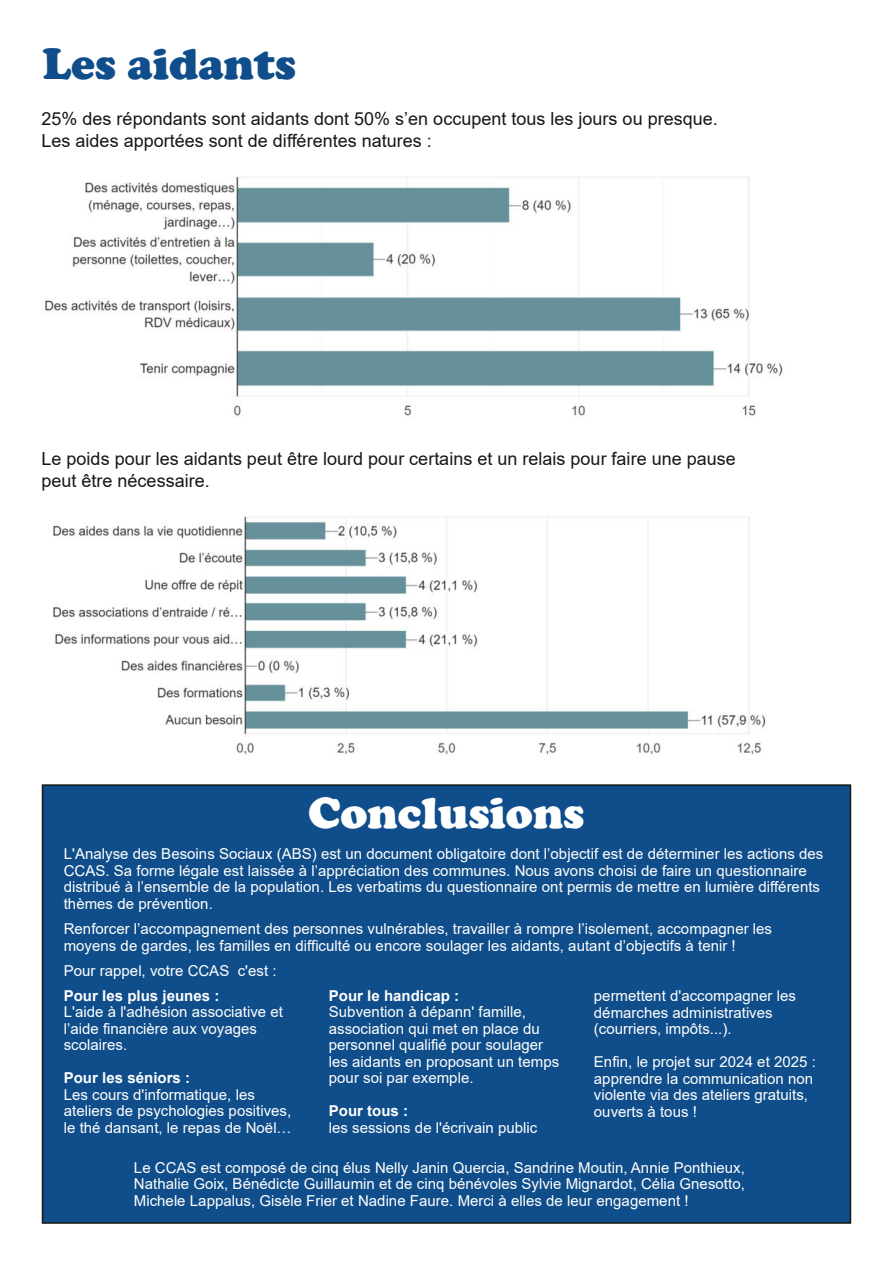
<style>
.page{position:relative;width:893px;height:1263px;background:#fff}
.page>*{position:absolute;margin:0;border:0;box-sizing:border-box;transform-origin:0 0}
.t1{font:900 45px "Cooper";color:#fff}
.t2{font:900 45px "Cooper";color:#104e8b}
.t3{font:18px/22.5px "Arial";color:#181715}
.t4{font:15px/16.5px "Arial";letter-spacing:.005em;color:#fff}
.t5{font:700 15px "Arial";color:#fff}
</style>
<div class="page">
<img style="left:45px;top:176px;width:738px;height:240px">
<div style="left:43px;top:785px;width:807px;height:438px;background:#104e8b"></div>
<img style="left:53px;top:516px;width:713px;height:239px">
<h1 class="t2" style="left:43px;top:38px;width:255px">Les aidants</h1>
<p class="t3" style="left:41px;top:107px;width:678px">25% des répondants sont aidants dont 50% s’en occupent tous les jours ou presque.<br>Les aides apportées sont de différentes natures :</p>
<p class="t3" style="left:41px;top:447px;width:696px">Le poids pour les aidants peut être lourd pour certains et un relais pour faire une pause peut être nécessaire.</p>
<h1 class="t1" style="left:308px;top:786px;width:278px">Conclusions</h1>
<p class="t4" style="left:64px;top:845px;width:761px">L'Analyse des Besoins Sociaux (ABS) est un document obligatoire dont l’objectif est de déterminer les actions des CCAS. Sa forme légale est laissée à l’appréciation des communes. Nous avons choisi de faire un questionnaire distribué à l’ensemble de la population. Les verbatims du questionnaire ont permis de mettre en lumière différents thèmes de prévention.</p>
<p class="t4" style="left:64px;top:920px;width:710px">Renforcer l’accompagnement des personnes vulnérables, travailler à rompre l’isolement, accompagner les moyens de gardes, les familles en difficulté ou encore soulager les aidants, autant d’objectifs à tenir !</p>
<p class="t4" style="left:64px;top:962px;width:214px">Pour rappel, votre CCAS c'est :</p>
<p class="t5" style="left:64px;top:985px;width:157px">Pour les plus jeunes :</p>
<p class="t4" style="left:64px;top:1004px;width:221px">L'aide à l'adhésion associative et l’aide financière aux voyages scolaires.</p>
<p class="t5" style="left:64px;top:1067px;width:128px">Pour les séniors :</p>
<p class="t4" style="left:64px;top:1086px;width:229px">Les cours d'informatique, les ateliers de psychologies positives, le thé dansant, le repas de Noël…</p>
<p class="t5" style="left:329px;top:985px;width:132px">Pour le handicap :</p>
<p class="t4" style="left:329px;top:1004px;width:232px">Subvention à dépann' famille, association qui met en place du personnel qualifié pour soulager les aidants en proposant un temps pour soi par exemple.</p>
<p class="t5" style="left:329px;top:1100px;width:81px">Pour tous :</p>
<p class="t4" style="left:329px;top:1119px;width:210px">les sessions de l'écrivain public</p>
<p class="t4" style="left:594px;top:987px;width:204px">permettent d'accompagner les démarches administratives (courriers, impôts...).</p>
<p class="t4" style="left:594px;top:1053px;width:224px">Enfin, le projet sur 2024 et 2025 : apprendre la communication non violente via des ateliers gratuits, ouverts à tous !</p>
<p class="t4" style="left:134px;top:1159px;width:612px;text-align:justify">Le CCAS est composé de cinq élus Nelly Janin Quercia, Sandrine Moutin, Annie Ponthieux, Nathalie Goix, Bénédicte Guillaumin et de cinq bénévoles Sylvie Mignardot, Célia Gnesotto, Michele Lappalus, Gisèle Frier et Nadine Faure. Merci à elles de leur engagement !</p>
</div>
